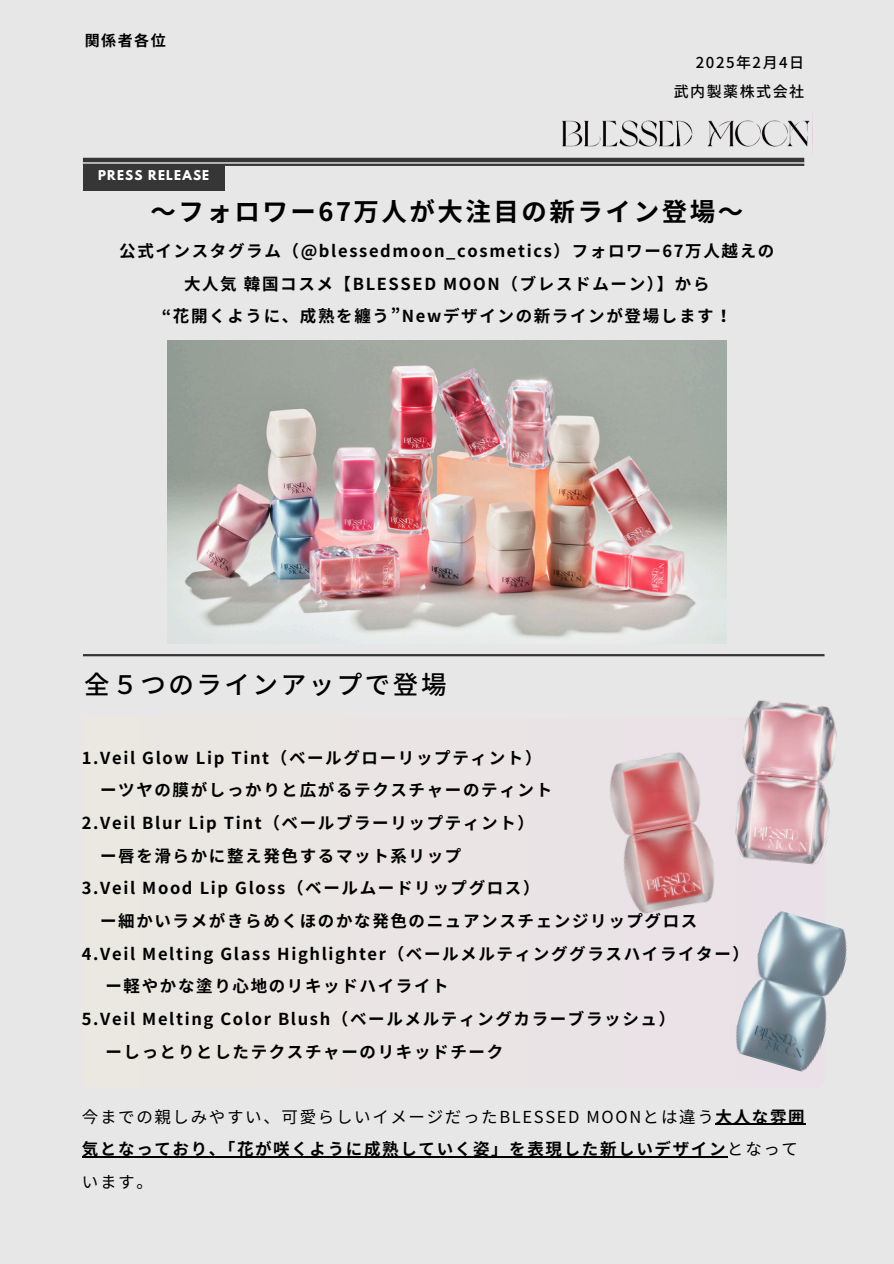
<style>
.page{position:relative;width:894px;height:1264px;background:#fff}
.page>*{position:absolute;margin:0;border:0;box-sizing:border-box;transform-origin:0 0}
.t1{font:700 25.5px "Noto Sans JP";letter-spacing:.1em;color:#000}
.t2{font:500 25.5px "Noto Sans JP";letter-spacing:.1em;color:#000}
.t3{font:700 16.5px/32.7px "Noto Sans JP";letter-spacing:.1em;color:#000;text-align:center}
.t4{font:16.5px/32.7px "Noto Sans JP";letter-spacing:.1em;color:#000}
.t5{font:500 15px/29.2px "Noto Sans JP";letter-spacing:.1em;color:#000}
.t6{font:700 15px "Noto Sans JP";letter-spacing:.1em;color:#000}
.t7{font:700 12px "League Spartan";letter-spacing:.1em;color:#fff}
.s1{font-weight:700}
</style>
<div class="page">
<div style="left:0;top:0;width:893px;height:1263px;background:#e8e7e7"></div>
<hr style="left:83px;top:164px;width:721px;height:2px;background:#363636">
<hr style="left:83px;top:158px;width:721px;height:4px;background:#363636">
<div style="left:83px;top:165px;width:141px;height:26px;background:#363636"></div>
<hr style="left:83px;top:654px;width:741px;height:2px;background:#363636">
<hr style="left:715px;top:1123px;width:91px;height:1px;background:#000">
<hr style="left:82px;top:1156px;width:645px;height:1px;background:#000">
<img style="left:735px;top:911px;width:112px;height:161px">
<img style="left:609px;top:752px;width:106px;height:162px">
<img style="left:735px;top:700px;width:102px;height:165px">
<img style="left:562px;top:120px;width:248px;height:27px">
<img style="left:167px;top:340px;width:558px;height:303px">
<p class="t6" style="left:85px;top:28px;width:82px">関係者各位</p>
<p class="t5" style="left:673px;top:47px;width:132px;text-indent:22px">2025年2月 4日武内製薬株式会社</p>
<p class="t7" style="left:98px;top:170px;width:113px">PRESS RELEASE</p>
<p class="t1" style="left:150px;top:191px;width:594px">〜フォロワー67万人が大注目の新ライン登場〜</p>
<h1 class="t3" style="left:119px;top:234px;width:656px">公式インスタグラム（@blessedmoon_cosmetics）フォロワー67万人越えの大人気韓国コスメ【BLESSED MOON（ブレスドムーン）】から<br>“花開くように、成熟を纏う”Newデザインの新ラインが登場します！</h1>
<h3 class="t2" style="left:84px;top:664px;width:363px">全５つのラインアップで登場</h3>
<h3 class="t3" style="left:82px;top:740px;width:461px">1.Veil Glow Lip Tint（ベールグローリップティント）</h3>
<h3 class="t3" style="left:100px;top:773px;width:453px">ーツヤの膜がしっかりと広がるテクスチャーのティント</h3>
<h3 class="t3" style="left:82px;top:805px;width:453px">2.Veil Blur Lip Tint（ベールブラーリップティント）</h3>
<h3 class="t3" style="left:100px;top:838px;width:363px">ー唇を滑らかに整え発色するマット系リップ</h3>
<h3 class="t3" style="left:82px;top:871px;width:459px">3.Veil Mood Lip Gloss（ベールムードリップグロス）</h3>
<h3 class="t3" style="left:100px;top:903px;width:598px">ー細かいラメがきらめくほのかな発色のニュアンスチェンジリップグロス</h3>
<h3 class="t3" style="left:82px;top:936px;width:668px">4.Veil Melting Glass Highlighter（ベールメルティンググラスハイライター）</h3>
<h3 class="t3" style="left:105px;top:968px;width:344px">ー軽やかな塗り心地のリキッドハイライト</h3>
<h3 class="t3" style="left:82px;top:1001px;width:594px">5.Veil Melting Color Blush（ベールメルティングカラーブラッシュ）</h3>
<h3 class="t3" style="left:105px;top:1034px;width:399px">ーしっとりとしたテクスチャーのリキッドチーク</h3>
<h3 class="t4" style="left:82px;top:1099px;width:724px">今までの親しみやすい、可愛らしいイメージだったBLESSED MOONとは違う<span class="s1">大人な雰囲気となっており、「花が咲くように成熟していく姿」を表現した新しいデザイン</span>となっています。</h3>
</div>
